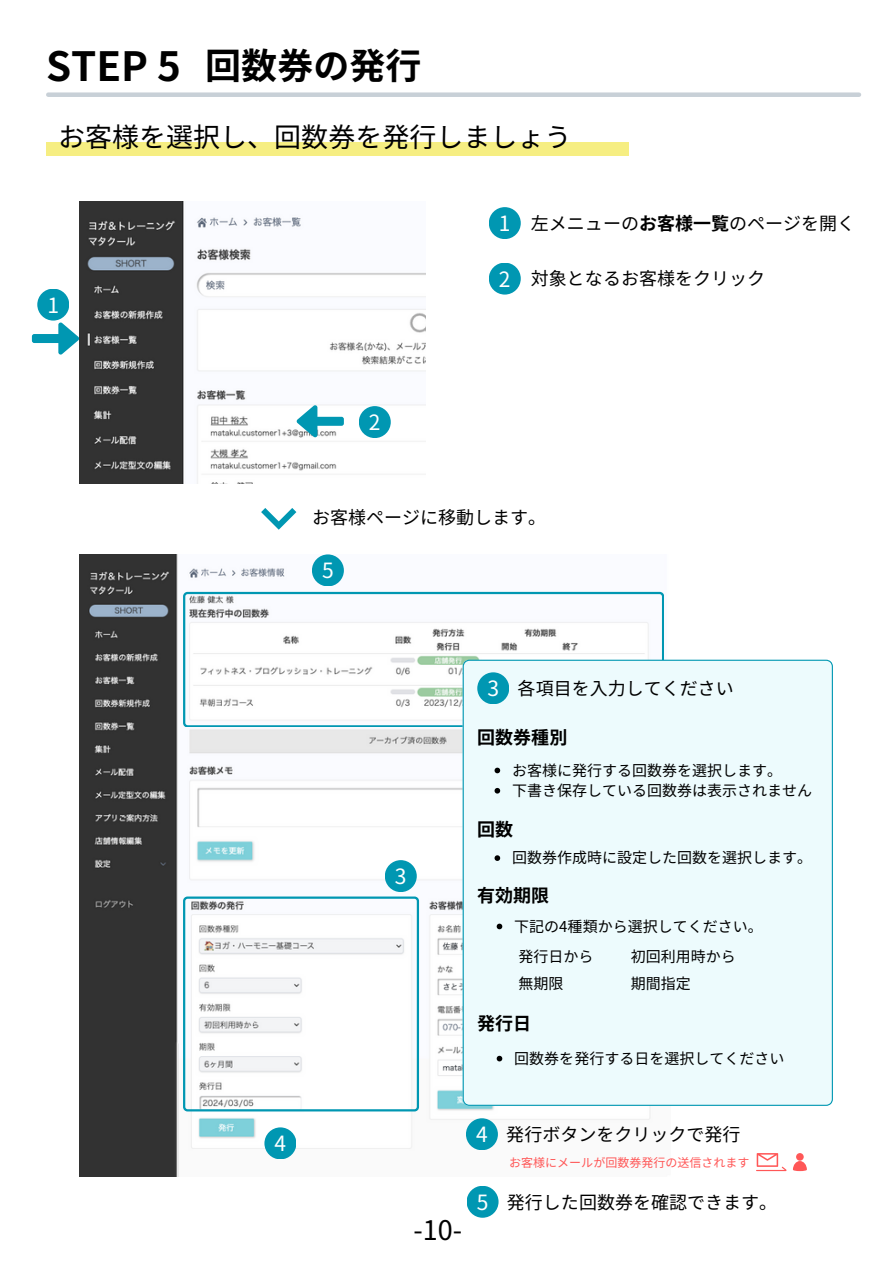
<style>
.page{position:relative;width:894px;height:1264px;background:#fff}
.page>*{position:absolute;margin:0;border:0;box-sizing:border-box;transform-origin:0 0}
.t1{font:700 40.35px "Noto Sans JP";color:#000}
.t2{font:700 36px "Noto Sans JP";color:#000}
.t3{font:27px "Noto Sans JP";color:#000}
.t4{font:21px "Noto Sans JP";color:#fff}
.t5{font:18px "Noto Sans JP";color:#000}
.t6{font:700 18px "Noto Sans JP";color:#000}
.t7{font:15px "Noto Sans JP";color:#000}
.t8{font:12px "Noto Sans JP";color:#ff5757}
.s1{font-weight:700}
</style>
<div class="page">
<div style="left:48px;top:92px;width:810px;height:5px;background:#c8d0d7"></div>
<img style="left:79px;top:201px;width:346px;height:283px">
<div style="left:46px;top:142px;width:582px;height:14px;background:#f6ee82"></div>
<svg style="left:32px;top:322px;width:47px;height:33px"></svg>
<svg style="left:296px;top:404px;width:48px;height:34px"></svg>
<img style="left:79px;top:554px;width:591px;height:622px">
<div style="left:37px;top:288px;width:32px;height:32px;background:#0097b2;border-radius:50%"></div>
<div style="left:359px;top:406px;width:31px;height:32px;background:#0097b2;border-radius:50%"></div>
<div style="left:384px;top:860px;width:32px;height:32px;background:#0097b2;border-radius:50%"></div>
<div style="left:488px;top:207px;width:32px;height:32px;background:#0097b2;border-radius:50%"></div>
<div style="left:488px;top:262px;width:32px;height:32px;background:#0097b2;border-radius:50%"></div>
<svg style="left:261px;top:508px;width:35px;height:21px"></svg>
<svg style="left:183px;top:592px;width:480px;height:135px"></svg>
<div style="left:462px;top:659px;width:370px;height:446px;background:#edfbfd"></div>
<svg style="left:494px;top:767px;width:6px;height:6px"></svg>
<svg style="left:494px;top:788px;width:6px;height:5px"></svg>
<svg style="left:494px;top:855px;width:6px;height:6px"></svg>
<svg style="left:496px;top:1055px;width:6px;height:6px"></svg>
<div style="left:477px;top:672px;width:32px;height:32px;background:#0097b2;border-radius:50%"></div>
<svg style="left:183px;top:896px;width:236px;height:215px"></svg>
<svg style="left:496px;top:923px;width:6px;height:6px"></svg>
<div style="left:466px;top:1185px;width:32px;height:32px;background:#0097b2;border-radius:50%"></div>
<div style="left:264px;top:1127px;width:32px;height:32px;background:#0097b2;border-radius:50%"></div>
<div style="left:466px;top:1118px;width:32px;height:32px;background:#0097b2;border-radius:50%"></div>
<div style="left:312px;top:554px;width:32px;height:32px;background:#0097b2;border-radius:50%"></div>
<svg style="left:756px;top:1153px;width:50px;height:18px"></svg>
<p class="t1" style="left:46px;top:34px;width:136px">STEP 5</p>
<p class="t2" style="left:205px;top:37px;width:215px">回数券の発行</p>
<h5 class="t3" style="left:58px;top:115px;width:514px">お客様を選択し、回数券を発行しましょう</h5>
<h3 class="t4" style="left:47px;top:288px;width:13px">1</h3>
<p class="t4" style="left:499px;top:207px;width:13px">1</p>
<p class="t4" style="left:499px;top:262px;width:13px">2</p>
<p class="t5" style="left:531px;top:209px;width:326px">左メニューの<span class="s1">お客様一覧</span>のページを開く</p>
<h5 class="t5" style="left:531px;top:264px;width:236px">対象となるお客様をクリック</h5>
<p class="t4" style="left:369px;top:405px;width:13px">2</p>
<p class="t5" style="left:312px;top:503px;width:236px">お客様ページに移動します。</p>
<p class="t4" style="left:322px;top:554px;width:13px">5</p>
<h6 class="t4" style="left:274px;top:1126px;width:13px">4</h6>
<p class="t4" style="left:395px;top:859px;width:13px">3</p>
<p class="t4" style="left:487px;top:672px;width:13px">3</p>
<h4 class="t5" style="left:517px;top:674px;width:218px">各項目を入力してください</h4>
<h5 class="t6" style="left:477px;top:723px;width:92px">回数券種別</h5>
<p class="t7" style="left:512px;top:758px;width:271px">お客様に発行する回数券を選択します。</p>
<p class="t7" style="left:512px;top:778px;width:301px">下書き保存している回数券は表示されません</p>
<p class="t6" style="left:477px;top:815px;width:38px">回数</p>
<p class="t7" style="left:512px;top:845px;width:301px">回数券作成時に設定した回数を選択します。</p>
<p class="t6" style="left:477px;top:880px;width:74px">有効期限</p>
<p class="t7" style="left:514px;top:914px;width:250px">下記の4種類から選択してください。</p>
<p class="t7" style="left:518px;top:944px;width:76px">発行日から</p>
<h5 class="t7" style="left:630px;top:944px;width:106px">初回利用時から</h5>
<h4 class="t7" style="left:518px;top:971px;width:46px">無期限</h4>
<p class="t7" style="left:630px;top:971px;width:61px">期間指定</p>
<p class="t6" style="left:477px;top:1008px;width:50px">発行日</p>
<h4 class="t7" style="left:514px;top:1046px;width:271px">回数券を発行する日を選択してください</h4>
<p class="t3" style="left:413px;top:1208px;width:50px">-10-</p>
<h6 class="t4" style="left:476px;top:1117px;width:13px">4</h6>
<h4 class="t5" style="left:506px;top:1120px;width:234px">発行ボタンをクリックで発行</h4>
<h5 class="t8" style="left:509px;top:1153px;width:242px">お客様にメールが回数券発行の送信されます</h5>
<h6 class="t4" style="left:476px;top:1185px;width:13px">5</h6>
<h6 class="t5" style="left:507px;top:1187px;width:272px">発行した回数券を確認できます。</h6>
</div>
